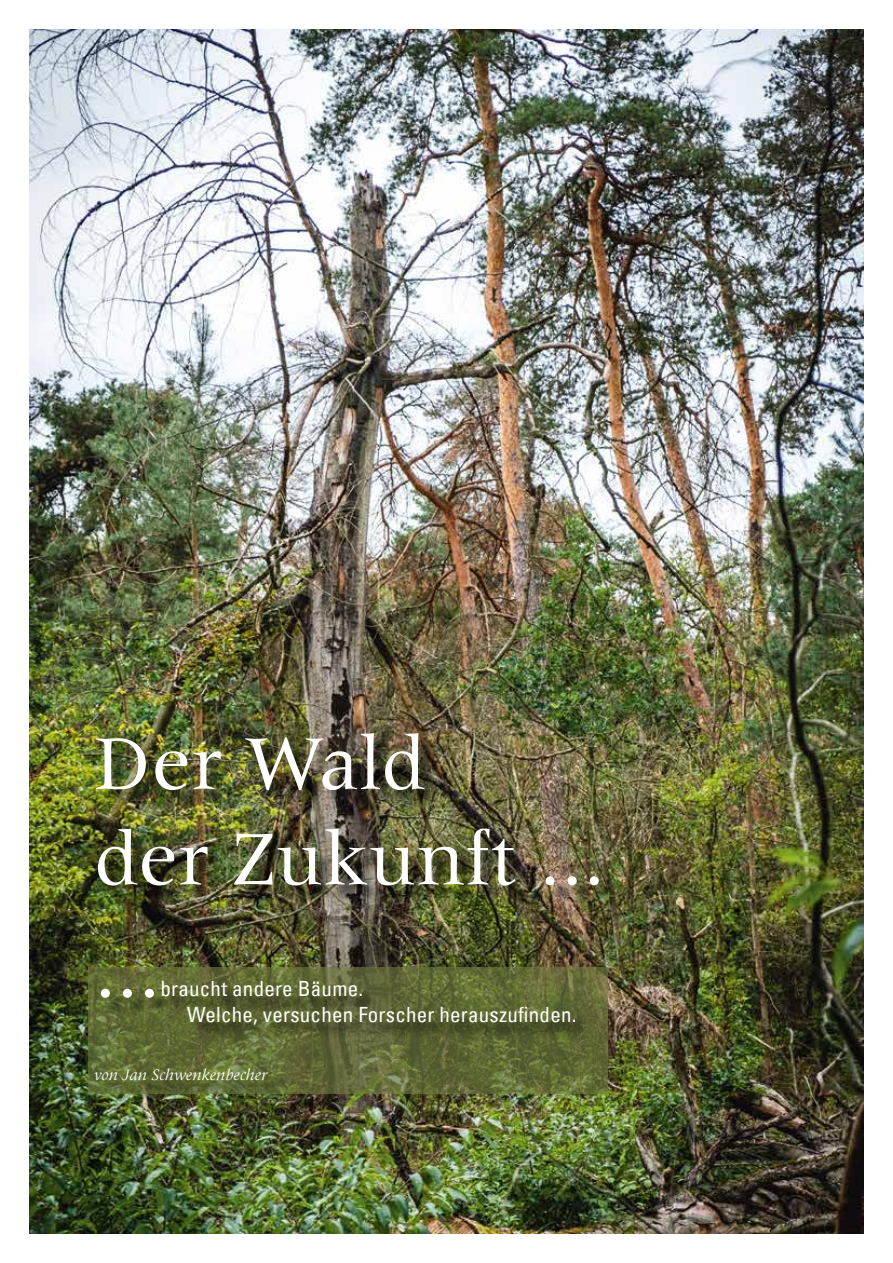
<style>
.page{position:relative;width:893px;height:1263px;background:#fff}
.page>*{position:absolute;margin:0;border:0;box-sizing:border-box;transform-origin:0 0}
.t1{font:79.5px/95.4px "Meridien";color:#fff}
.t2{font:condensed 21px/25.2px "Univers Com 57";letter-spacing:.01em;color:#fff}
.t3{font:italic 16.5px "Meridien Com";color:#fff}
</style>
<div class="page">
<img style="left:30px;top:30px;width:833px;height:1203px">
<svg style="left:88px;top:967px;width:11px;height:127px"></svg>
<div style="left:99px;top:736px;width:518px;height:362px;background:#000;opacity:.75"></div>
<h1 class="t1" style="left:94px;top:715px;width:513px">Der Wald<br>der Zukunft ...</h1>
<h1 class="t1" style="left:94px;top:923px;width:68px">...</h1>
<p class="t2" style="left:187px;top:976px;width:391px;text-indent:-27px">braucht andere Bäume.<br>Welche, versuchen Forscher herauszufinden.</p>
<p class="t3" style="left:94px;top:1064px;width:175px">von Jan Schwenkenbecher</p>
</div>
